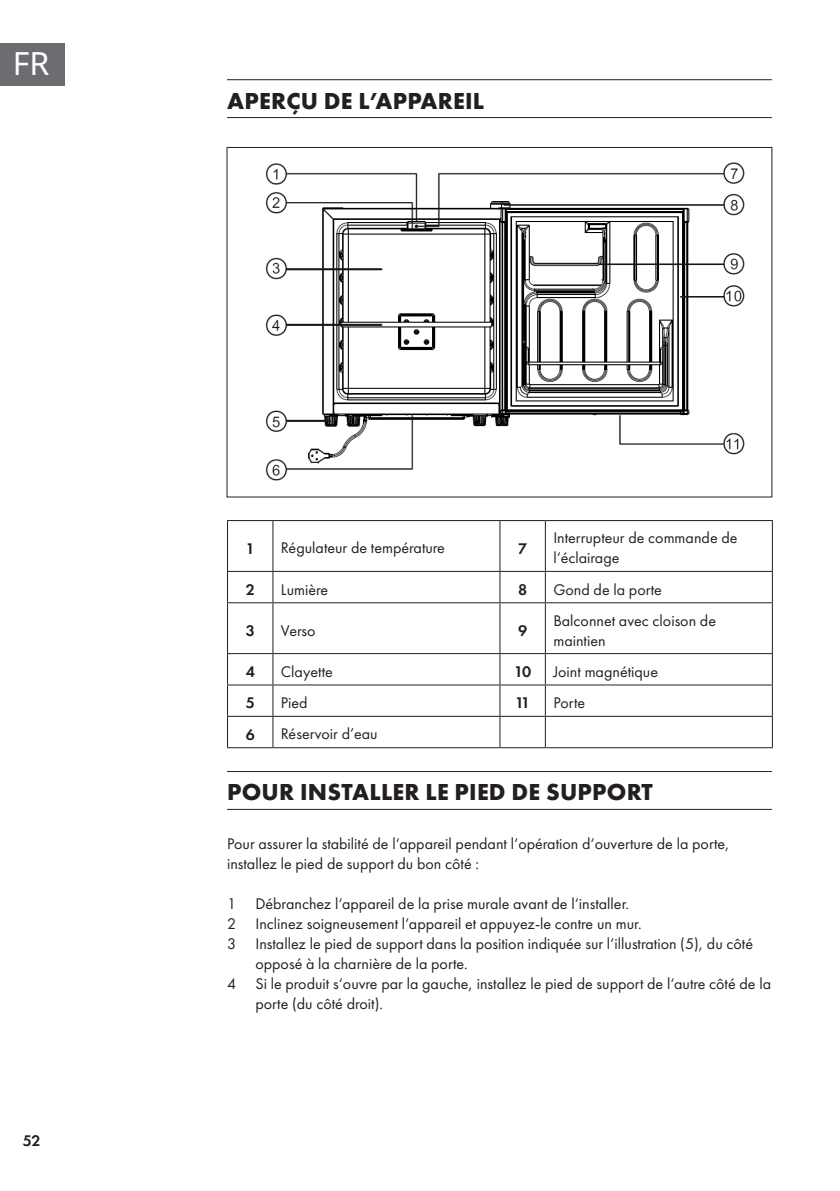
<style>
.page{position:relative;width:840px;height:1191px;background:#fff}
.page>*{position:absolute;margin:0;border:0;box-sizing:border-box;transform-origin:0 0}
.t1{font:32px "Noto Sans";color:#fff}
.t2{font:700 24px "Futura PTW08";letter-spacing:.01em;color:#231f20}
.t3{font:16px/20px "Futura PTW08";color:#231f20}
.t4{font:600 16px "Futura PTW08";color:#231f20}
</style>
<div class="page">
<div style="left:0;top:43px;width:65px;height:42px;background:#6c6d70"></div>
<hr style="left:227px;top:79px;width:544px;height:1px;background:#231f20">
<hr style="left:227px;top:117px;width:544px;height:1px;background:#231f20">
<hr style="left:227px;top:771px;width:544px;height:1px;background:#231f20">
<hr style="left:227px;top:809px;width:544px;height:1px;background:#231f20">
<hr style="left:227px;top:520px;width:46px;height:1px;background:#231f20">
<hr style="left:227px;top:521px;width:1px;height:50px;background:#231f20">
<hr style="left:273px;top:520px;width:226px;height:1px;background:#231f20">
<hr style="left:272px;top:521px;width:1px;height:50px;background:#231f20">
<hr style="left:499px;top:520px;width:46px;height:1px;background:#231f20">
<hr style="left:499px;top:521px;width:1px;height:50px;background:#231f20">
<hr style="left:545px;top:520px;width:227px;height:1px;background:#231f20">
<hr style="left:544px;top:521px;width:1px;height:50px;background:#231f20">
<hr style="left:771px;top:521px;width:1px;height:50px;background:#231f20">
<hr style="left:227px;top:571px;width:46px;height:1px;background:#231f20">
<hr style="left:227px;top:572px;width:1px;height:30px;background:#231f20">
<hr style="left:273px;top:571px;width:226px;height:1px;background:#231f20">
<hr style="left:272px;top:572px;width:1px;height:30px;background:#231f20">
<hr style="left:499px;top:571px;width:46px;height:1px;background:#231f20">
<hr style="left:499px;top:572px;width:1px;height:30px;background:#231f20">
<hr style="left:545px;top:571px;width:227px;height:1px;background:#231f20">
<hr style="left:544px;top:572px;width:1px;height:30px;background:#231f20">
<hr style="left:771px;top:572px;width:1px;height:30px;background:#231f20">
<hr style="left:227px;top:602px;width:46px;height:1px;background:#231f20">
<hr style="left:227px;top:603px;width:1px;height:50px;background:#231f20">
<hr style="left:273px;top:602px;width:226px;height:1px;background:#231f20">
<hr style="left:272px;top:603px;width:1px;height:50px;background:#231f20">
<hr style="left:499px;top:602px;width:46px;height:1px;background:#231f20">
<hr style="left:499px;top:603px;width:1px;height:50px;background:#231f20">
<hr style="left:545px;top:602px;width:227px;height:1px;background:#231f20">
<hr style="left:544px;top:603px;width:1px;height:50px;background:#231f20">
<hr style="left:771px;top:603px;width:1px;height:50px;background:#231f20">
<hr style="left:227px;top:653px;width:46px;height:1px;background:#231f20">
<hr style="left:227px;top:654px;width:1px;height:30px;background:#231f20">
<hr style="left:273px;top:653px;width:226px;height:1px;background:#231f20">
<hr style="left:272px;top:654px;width:1px;height:30px;background:#231f20">
<hr style="left:499px;top:653px;width:46px;height:1px;background:#231f20">
<hr style="left:499px;top:654px;width:1px;height:30px;background:#231f20">
<hr style="left:545px;top:653px;width:227px;height:1px;background:#231f20">
<hr style="left:544px;top:654px;width:1px;height:30px;background:#231f20">
<hr style="left:771px;top:654px;width:1px;height:30px;background:#231f20">
<hr style="left:227px;top:684px;width:46px;height:1px;background:#231f20">
<hr style="left:227px;top:685px;width:1px;height:31px;background:#231f20">
<hr style="left:273px;top:684px;width:226px;height:1px;background:#231f20">
<hr style="left:272px;top:685px;width:1px;height:31px;background:#231f20">
<hr style="left:499px;top:684px;width:46px;height:1px;background:#231f20">
<hr style="left:499px;top:685px;width:1px;height:31px;background:#231f20">
<hr style="left:545px;top:684px;width:227px;height:1px;background:#231f20">
<hr style="left:544px;top:685px;width:1px;height:31px;background:#231f20">
<hr style="left:771px;top:685px;width:1px;height:31px;background:#231f20">
<hr style="left:227px;top:716px;width:46px;height:1px;background:#231f20">
<hr style="left:227px;top:717px;width:1px;height:30px;background:#231f20">
<hr style="left:273px;top:716px;width:226px;height:1px;background:#231f20">
<hr style="left:272px;top:717px;width:1px;height:30px;background:#231f20">
<hr style="left:499px;top:716px;width:46px;height:1px;background:#231f20">
<hr style="left:499px;top:717px;width:1px;height:30px;background:#231f20">
<hr style="left:545px;top:716px;width:227px;height:1px;background:#231f20">
<hr style="left:544px;top:717px;width:1px;height:30px;background:#231f20">
<hr style="left:771px;top:717px;width:1px;height:30px;background:#231f20">
<hr style="left:227px;top:747px;width:46px;height:1px;background:#231f20">
<hr style="left:273px;top:747px;width:226px;height:1px;background:#231f20">
<hr style="left:499px;top:747px;width:46px;height:1px;background:#231f20">
<hr style="left:545px;top:747px;width:227px;height:1px;background:#231f20">
<img style="left:265px;top:162px;width:480px;height:319px">
<h1 class="t1" style="left:13px;top:41px;width:38px">FR</h1>
<p class="t4" style="left:23px;top:1130px;width:19px">52</p>
<h2 class="t2" style="left:227px;top:85px;width:258px">APERÇU DE L’APPAREIL</h2>
<p class="t4" style="left:245px;top:538px;width:11px">1</p>
<p class="t3" style="left:281px;top:538px;width:165px">Régulateur de température</p>
<p class="t4" style="left:518px;top:538px;width:11px">7</p>
<p class="t3" style="left:553px;top:528px;width:185px">Interrupteur de commande de l‘éclairage</p>
<p class="t4" style="left:245px;top:579px;width:11px">2</p>
<p class="t3" style="left:281px;top:579px;width:49px">Lumière</p>
<p class="t4" style="left:518px;top:579px;width:11px">8</p>
<p class="t3" style="left:553px;top:579px;width:110px">Gond de la porte</p>
<p class="t4" style="left:245px;top:620px;width:11px">3</p>
<p class="t3" style="left:281px;top:620px;width:36px">Verso</p>
<p class="t4" style="left:518px;top:620px;width:11px">9</p>
<p class="t3" style="left:553px;top:610px;width:164px">Balconnet avec cloison de maintien</p>
<p class="t4" style="left:245px;top:661px;width:11px">4</p>
<p class="t3" style="left:281px;top:661px;width:53px">Clayette</p>
<p class="t4" style="left:514px;top:661px;width:19px">10</p>
<p class="t3" style="left:553px;top:661px;width:106px">Joint magnétique</p>
<p class="t4" style="left:245px;top:693px;width:11px">5</p>
<p class="t3" style="left:281px;top:692px;width:28px">Pied</p>
<p class="t4" style="left:514px;top:693px;width:17px">11</p>
<p class="t3" style="left:553px;top:692px;width:33px">Porte</p>
<p class="t4" style="left:245px;top:724px;width:11px">6</p>
<p class="t3" style="left:281px;top:724px;width:98px">Réservoir d’eau</p>
<h2 class="t2" style="left:227px;top:777px;width:427px">POUR INSTALLER LE PIED DE SUPPORT</h2>
<p class="t3" style="left:227px;top:833px;width:504px">Pour assurer la stabilité de l‘appareil pendant l‘opération d‘ouverture de la porte, installez le pied de support du bon côté :</p>
<p class="t3" style="left:227px;top:893px;width:403px">1 Débranchez l‘appareil de la prise murale avant de l‘installer.</p>
<p class="t3" style="left:227px;top:913px;width:416px">2 Inclinez soigneusement l‘appareil et appuyez-le contre un mur.</p>
<p class="t3" style="left:227px;top:933px;width:527px">3 Installez le pied de support dans la position indiquée sur l‘illustration (5), du côté</p>
<p class="t3" style="left:255px;top:953px;width:214px">opposé à la charnière de la porte.</p>
<p class="t3" style="left:227px;top:973px;width:545px">4 Si le produit s‘ouvre par la gauche, installez le pied de support de l‘autre côté de la</p>
<p class="t3" style="left:255px;top:993px;width:129px">porte (du côté droit).</p>
</div>
